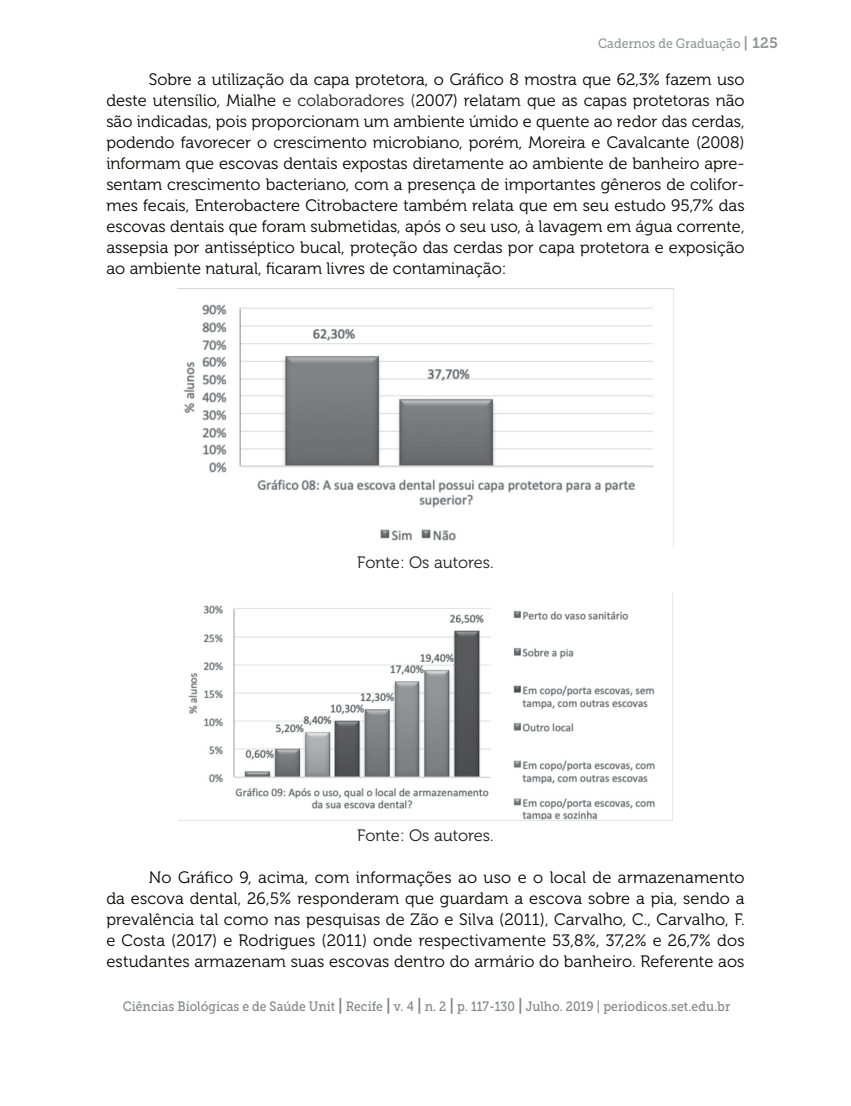
<style>
.page{position:relative;width:851px;height:1106px;background:#fff}
.page>*{position:absolute;margin:0;border:0;box-sizing:border-box;transform-origin:0 0}
.t1{font:16.5px/21px "Museo 300";color:#040503;text-align:justify}
.t2{font:16.5px "Museo 300";color:#231f20}
.t3{font:13.5px "Museo Slab 500";color:#808285;scale:.9 1}
.t4{font:13.5px "Museo Slab 500";color:#939598;scale:.9 1}
.s1{font-family:"Museo 700";font-size:15px}
.s2{color:#231f20}
.s3{font-family:"Museo 700";font-size:16.5px}
</style>
<div class="page">
<img style="left:183px;top:304px;width:471px;height:237px">
<img style="left:188px;top:605px;width:467px;height:215px">
<p class="t4" style="left:598px;top:36px;width:201px">Cadernos de Graduação <span class="s1">| 125</span></p>
<p class="t1" style="left:106px;top:69px;width:639px;text-indent:43px">Sobre a utilização da capa protetora, o Gráfico 8 mostra que 62,3% fazem uso deste utensílio, Mialhe <span class="s2">e colaboradores (</span>2007) relatam que as capas protetoras não são indicadas, pois proporcionam um ambiente úmido e quente ao redor das cerdas, podendo favorecer o crescimento microbiano, porém, Moreira e Cavalcante (2008) informam que escovas dentais expostas diretamente ao ambiente de banheiro apre&shy;sentam crescimento bacteriano, com a presença de importantes gêneros de colifor&shy;mes fecais, Enterobactere Citrobactere também relata que em seu estudo 95,7% das escovas dentais que foram submetidas, após o seu uso, à lavagem em água corrente, assepsia por antisséptico bucal, proteção das cerdas por capa protetora e exposição ao ambiente natural, ficaram livres de contaminação:</p>
<p class="t2" style="left:357px;top:553px;width:138px">Fonte: Os autores.</p>
<p class="t2" style="left:357px;top:826px;width:138px">Fonte: Os autores.</p>
<p class="t1" style="left:106px;top:867px;width:639px;text-indent:43px">No Gráfico 9, acima, com informações ao uso e o local de armazenamento da escova dental, 26,5% responderam que guardam a escova sobre a pia, sendo a prevalência tal como nas pesquisas de Zão e Silva (2011), Carvalho, C., Carvalho, F. e Costa (2017) e Rodrigues (2011) onde respectivamente 53,8%, 37,2% e 26,7% dos estudantes armazenam suas escovas dentro do armário do banheiro. Referente aos</p>
<p class="t3" style="left:123px;top:999px;width:676px">Ciências Biológicas e de Saúde Unit <span class="s3">|</span> Recife <span class="s3">|</span> v. 4 <span class="s3">|</span> n. 2 <span class="s3">|</span> p. 117-130 <span class="s3">|</span> Julho. 2019 | periodicos.set.edu.br</p>
</div>
